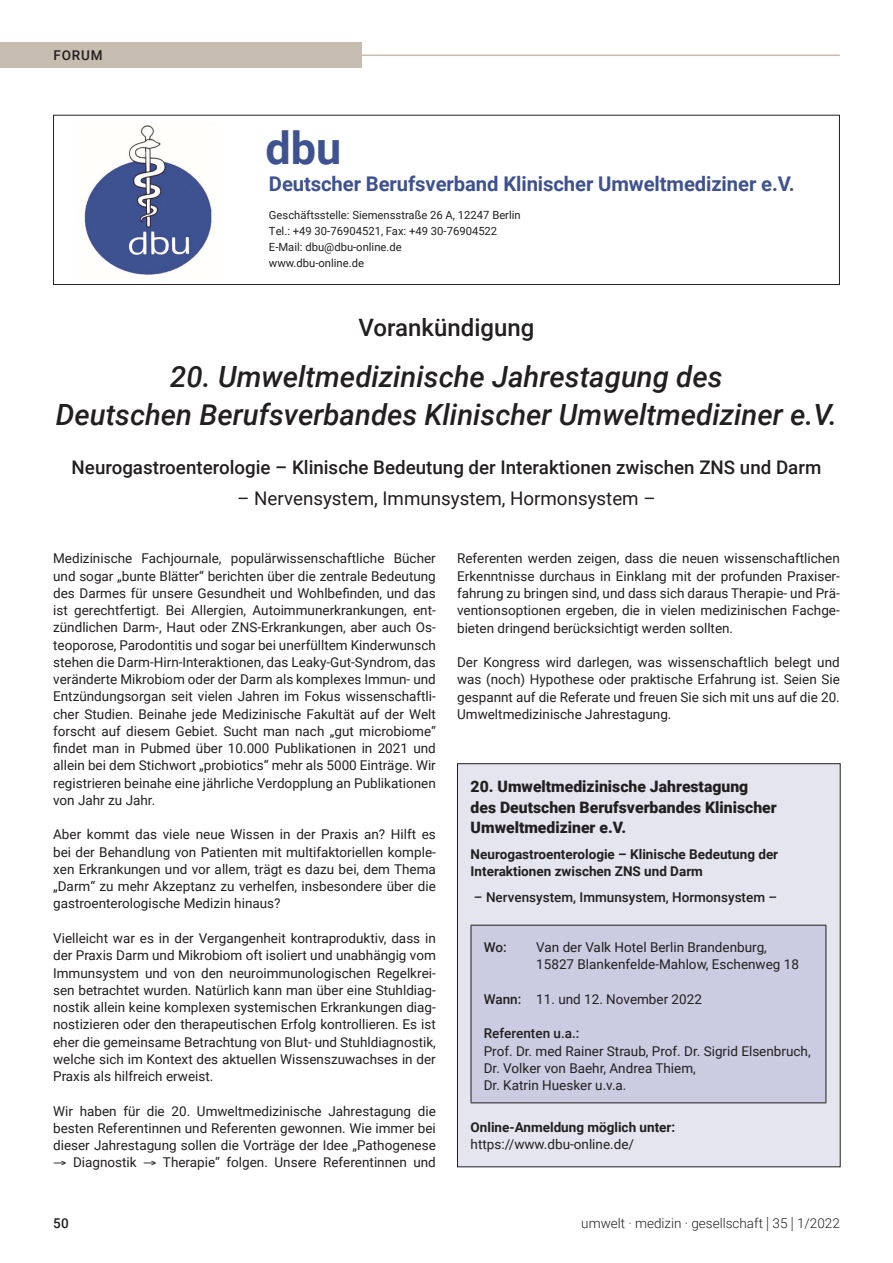
<style>
.page{position:relative;width:893px;height:1263px;background:#fff}
.page>*{position:absolute;margin:0;border:0;box-sizing:border-box;transform-origin:0 0}
.t1{font:700 45px "Roboto";color:#3e5190}
.t2{font:italic 500 29.25px/38.2px "Roboto";color:#231f20;text-align:center}
.t3{font:500 24px "Roboto";color:#231f20}
.t4{font:700 20.25px "Roboto";letter-spacing:-.005em;color:#3e5190}
.t5{font:500 18.75px "Roboto";color:#231f20}
.t6{font:18.75px "Roboto";color:#231f20}
.t7{font:900 15.75px/20.2px "Roboto";color:#231f20}
.t8{font:13.5px/17.2px "Roboto";color:#231f20;text-align:justify}
.t9{font:700 13.5px/17.2px "Roboto";color:#231f20}
.t10{font:500 13.5px "Roboto";color:#231f20}
.t11{font:300 13.5px "Roboto";color:#231f20}
.t12{font:11.25px/15.8px "Roboto";color:#231f20}
.s1{font-weight:500}
.s2{font-size:16.8px}
</style>
<div class="page">
<hr style="left:361px;top:55px;width:479px;height:1px;background:#c6bcb0">
<div style="left:0;top:43px;width:361px;height:25px;background:#c6bcb0"></div>
<div style="left:53px;top:115px;width:787px;height:170px;border:1px solid #231f20"></div>
<img style="left:84px;top:125px;width:128px;height:150px">
<div style="left:457px;top:764px;width:383px;height:403px;background:#e4e5ef"></div>
<div style="left:471px;top:925px;width:355px;height:178px;background:#cbcce1"></div>
<hr style="left:471px;top:925px;width:355px;height:1px;background:#231f20">
<hr style="left:471px;top:925px;width:1px;height:177px;background:#231f20">
<hr style="left:826px;top:925px;width:1px;height:177px;background:#231f20">
<hr style="left:471px;top:1102px;width:355px;height:1px;background:#231f20">
<div style="left:457px;top:763px;width:384px;height:404px;border:1px solid #231f20"></div>
<p class="t10" style="left:53px;top:46px;width:51px">FORUM</p>
<h1 class="t1" style="left:266px;top:116px;width:77px">dbu</h1>
<h3 class="t4" style="left:269px;top:169px;width:527px">Deutscher Berufsverband Klinischer Umweltmediziner e.V.</h3>
<p class="t12" style="left:269px;top:207px;width:253px">Geschäftsstelle: Siemensstraße 26 A, 12247 Berlin Tel.: +49 30-76904521, Fax: +49 30-76904522<br>E-Mail: dbu@dbu-online.de<br>www.dbu-online.de</p>
<h3 class="t3" style="left:359px;top:311px;width:177px">Vorankündigung</h3>
<h2 class="t2" style="left:56px;top:356px;width:783px">20. Umweltmedizinische Jahrestagung des<br>Deutschen Berufsverbandes Klinischer Umweltmediziner e.V.</h2>
<h3 class="t5" style="left:72px;top:454px;width:751px">Neurogastroenterologie – Klinische Bedeutung der Interaktionen zwischen ZNS und Darm</h3>
<h3 class="t6" style="left:237px;top:485px;width:420px">– Nervensystem, Immunsystem, Hormonsystem –</h3>
<p class="t8" style="left:53px;top:549px;width:384px">Medizinische Fachjournale, populärwissenschaftliche Bücher und sogar „bunte Blätter“ berichten über die zentrale Bedeutung des Darmes für unsere Gesundheit und Wohlbefinden, und das ist gerechtfertigt. Bei Allergien, Autoimmunerkrankungen, ent&shy;zündlichen Darm-, Haut oder ZNS-Erkrankungen, aber auch Os&shy;teoporose, Parodontitis und sogar bei unerfülltem Kinderwunsch stehen die Darm-Hirn-Interaktionen, das Leaky-Gut-Syndrom, das veränderte Mikrobiom oder der Darm als komplexes Immun- und Entzündungsorgan seit vielen Jahren im Fokus wissenschaftli&shy;cher Studien. Beinahe jede Medizinische Fakultät auf der Welt forscht auf diesem Gebiet. Sucht man nach „gut microbiome“ findet man in Pubmed über 10.000 Publikationen in 2021 und allein bei dem Stichwort „probiotics“ mehr als 5000 Einträge. Wir registrieren beinahe eine jährliche Verdopplung an Publikationen von Jahr zu Jahr.</p>
<p class="t8" style="left:53px;top:825px;width:384px">Aber kommt das viele neue Wissen in der Praxis an? Hilft es bei der Behandlung von Patienten mit multifaktoriellen komple&shy;xen Erkrankungen und vor allem, trägt es dazu bei, dem Thema „Darm“ zu mehr Akzeptanz zu verhelfen, insbesondere über die gastroenterologische Medizin hinaus?</p>
<p class="t8" style="left:53px;top:929px;width:384px">Vielleicht war es in der Vergangenheit kontraproduktiv, dass in der Praxis Darm und Mikrobiom oft isoliert und unabhängig vom Immunsystem und von den neuroimmunologischen Regelkrei&shy;sen betrachtet wurden. Natürlich kann man über eine Stuhldiag&shy;nostik allein keine komplexen systemischen Erkrankungen diag&shy;nostizieren oder den therapeutischen Erfolg kontrollieren. Es ist eher die gemeinsame Betrachtung von Blut- und Stuhldiagnostik, welche sich im Kontext des aktuellen Wissenszuwachses in der Praxis als hilfreich erweist.</p>
<p class="t8" style="left:53px;top:1101px;width:384px">Wir haben für die 20. Umweltmedizinische Jahrestagung die besten Referentinnen und Referenten gewonnen. Wie immer bei dieser Jahrestagung sollen die Vorträge der Idee „Pathogenese</p>
<p class="t8" style="left:53px;top:1153px;width:384px">→ Diagnostik → Therapie“ folgen. Unsere Referentinnen und</p>
<p class="t8" style="left:457px;top:549px;width:384px">Referenten werden zeigen, dass die neuen wissenschaftlichen Erkenntnisse durchaus in Einklang mit der profunden Praxiser&shy;fahrung zu bringen sind, und dass sich daraus Therapie- und Prä&shy;ventionsoptionen ergeben, die in vielen medizinischen Fachge&shy;bieten dringend berücksichtigt werden sollten.</p>
<p class="t8" style="left:457px;top:653px;width:384px">Der Kongress wird darlegen, was wissenschaftlich belegt und was (noch) Hypothese oder praktische Erfahrung ist. Seien Sie gespannt auf die Referate und freuen Sie sich mit uns auf die 20.<br>Umweltmedizinische Jahrestagung.</p>
<p class="t7" style="left:471px;top:776px;width:308px">20. Umweltmedizinische Jahrestagung des Deutschen Berufsverbandes Klinischer<br>Umweltmediziner e.V.</p>
<p class="t9" style="left:471px;top:845px;width:309px">Neurogastroenterologie – Klinische Bedeutung der<br>Interaktionen zwischen ZNS und Darm</p>
<p class="t10" style="left:474px;top:887px;width:305px">– Nervensystem, Immunsystem, Hormonsystem –</p>
<p class="t10" style="left:484px;top:938px;width:24px">Wo:</p>
<p class="t8" style="left:536px;top:938px;width:264px">Van der Valk Hotel Berlin Brandenburg,<br>15827 Blankenfelde-Mahlow, Eschenweg 18</p>
<p class="t8" style="left:484px;top:990px;width:220px"><span class="s1">Wann:</span> 11. und 12. November 2022</p>
<p class="t10" style="left:484px;top:1024px;width:97px">Referenten u.a.:</p>
<p class="t8" style="left:484px;top:1042px;width:328px;text-align:left">Prof. Dr. med Rainer Straub, Prof. Dr. Sigrid Elsenbruch,<br>Dr. Volker von Baehr, Andrea Thiem,<br>Dr. Katrin Huesker u.v.a.</p>
<p class="t9" style="left:471px;top:1118px;width:206px">Online-Anmeldung möglich unter:</p>
<p class="t8" style="left:471px;top:1135px;width:165px">https://www.dbu-online.de/</p>
<p class="t10" style="left:53px;top:1213px;width:17px">50</p>
<p class="t11" style="left:581px;top:1213px;width:260px">umwelt · medizin · gesellschaft <span class="s2">|</span> 35 <span class="s2">|</span> 1/2022</p>
</div>
